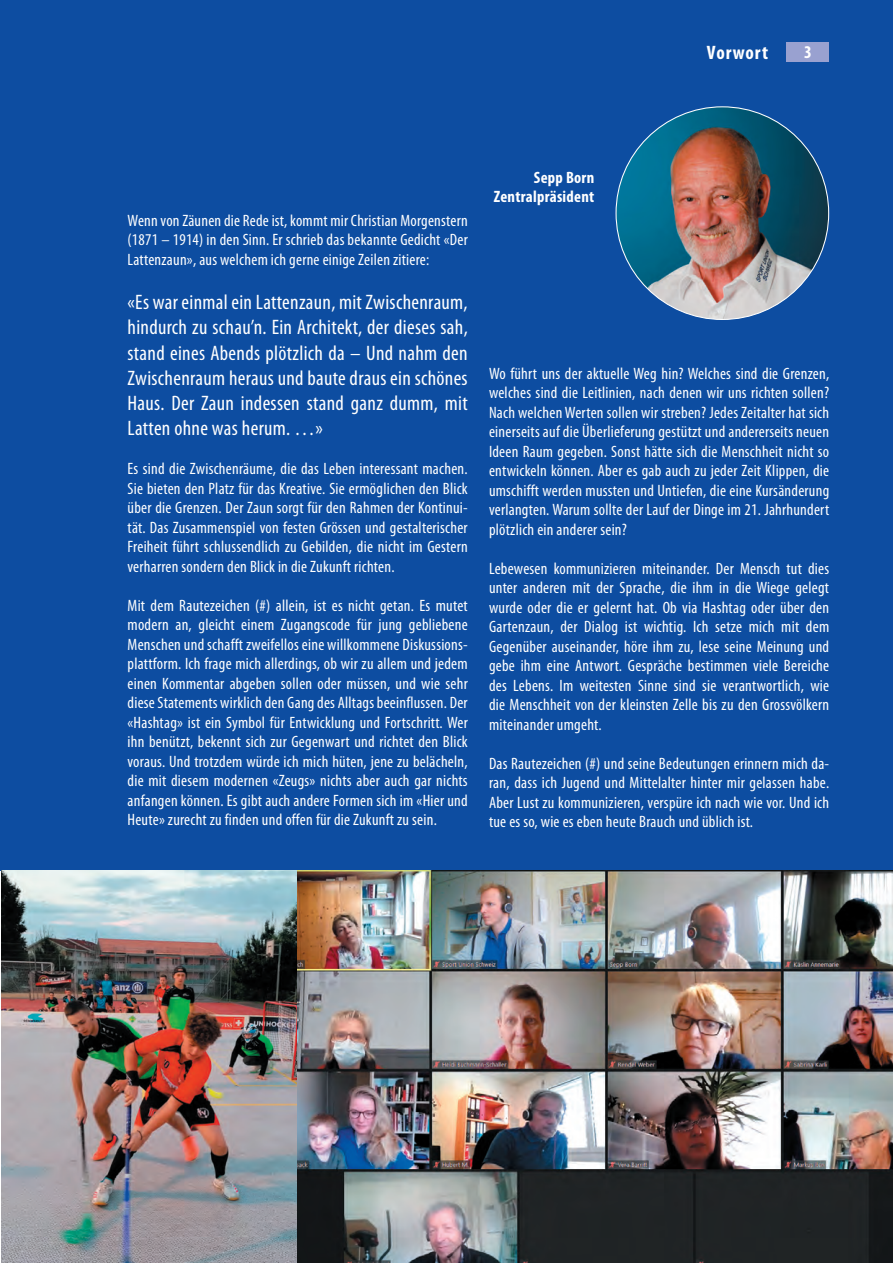
<style>
.page{position:relative;width:893px;height:1263px;background:#fff}
.page>*{position:absolute;margin:0;border:0;box-sizing:border-box;transform-origin:0 0}
.t1{font:condensed 21px/25.2px "Myriad Pro";letter-spacing:.015em;color:#fff;text-align:justify}
.t2{font:700 condensed 19.5px "Myriad Pro";letter-spacing:.05em;color:#fff}
.t3{font:700 condensed 18px "Myriad Pro";color:#fff}
.t4{font:condensed 16.5px/19.5px "Myriad Pro";letter-spacing:.015em;color:#fff;text-align:justify}
.t5{font:700 condensed 16.5px/19.5px "Myriad Pro";letter-spacing:.015em;color:#fff;text-align:right}
</style>
<div class="page">
<div style="left:0;top:0;width:893px;height:870px;background:#0d4da1"></div>
<img style="left:616px;top:107px;width:213px;height:212px;border-radius:106px">
<div style="left:787px;top:43px;width:42px;height:19px;background:#99a1d0"></div>
<img style="left:2px;top:870px;width:296px;height:393px">
<img style="left:298px;top:870px;width:595px;height:393px">
<p class="t2" style="left:707px;top:42px;width:63px">Vorwort</p>
<p class="t3" style="left:804px;top:42px;width:9px">3</p>
<p class="t4" style="left:128px;top:211px;width:342px">Wenn von Zäunen die Rede ist, kommt mir Christian Morgenstern (1871 – 1914) in den Sinn. Er schrieb das bekannte Gedicht «Der Lattenzaun», aus welchem ich gerne einige Zeilen zitiere:</p>
<p class="t1" style="left:128px;top:290px;width:342px">«Es war einmal ein Lattenzaun, mit Zwischenraum, hindurch zu schau’n. Ein Architekt, der dieses sah, stand eines Abends plötzlich da – Und nahm den Zwischenraum heraus und baute draus ein schönes Haus. Der Zaun indessen stand ganz dumm, mit Latten ohne was herum. …»</p>
<p class="t4" style="left:128px;top:459px;width:342px">Es sind die Zwischenräume, die das Leben interessant machen.<br>Sie bieten den Platz für das Kreative. Sie ermöglichen den Blick über die Grenzen. Der Zaun sorgt für den Rahmen der Kontinui&shy;tät. Das Zusammenspiel von festen Grössen und gestalterischer Freiheit führt schlussendlich zu Gebilden, die nicht im Gestern verharren sondern den Blick in die Zukunft richten.</p>
<p class="t4" style="left:128px;top:596px;width:342px">Mit dem Rautezeichen (#) allein, ist es nicht getan. Es mutet modern an, gleicht einem Zugangscode für jung gebliebene Menschen und schafft zweifellos eine willkommene Diskussions&shy;plattform. Ich frage mich allerdings, ob wir zu allem und jedem einen Kommentar abgeben sollen oder müssen, und wie sehr diese Statements wirklich den Gang des Alltags beeinflussen. Der «Hashtag» ist ein Symbol für Entwicklung und Fortschritt. Wer ihn benützt, bekennt sich zur Gegenwart und richtet den Blick voraus. Und trotzdem würde ich mich hüten, jene zu belächeln, die mit diesem modernen «Zeugs» nichts aber auch gar nichts anfangen können. Es gibt auch andere Formen sich im «Hier und Heute» zurecht zu finden und offen für die Zukunft zu sein.</p>
<p class="t5" style="left:494px;top:168px;width:102px">Sepp Born<br>Zentralpräsident</p>
<p class="t4" style="left:489px;top:364px;width:342px">Wo führt uns der aktuelle Weg hin? Welches sind die Grenzen, welches sind die Leitlinien, nach denen wir uns richten sollen?<br>Nach welchen Werten sollen wir streben? Jedes Zeitalter hat sich einerseits auf die Überlieferung gestützt und andererseits neuen Ideen Raum gegeben. Sonst hätte sich die Menschheit nicht so entwickeln können. Aber es gab auch zu jeder Zeit Klippen, die umschifft werden mussten und Untiefen, die eine Kursänderung verlangten. Warum sollte der Lauf der Dinge im 21. Jahrhundert plötzlich ein anderer sein?</p>
<p class="t4" style="left:489px;top:559px;width:342px">Lebewesen kommunizieren miteinander. Der Mensch tut dies unter anderen mit der Sprache, die ihm in die Wiege gelegt wurde oder die er gelernt hat. Ob via Hashtag oder über den Gartenzaun, der Dialog ist wichtig. Ich setze mich mit dem Gegenüber auseinander, höre ihm zu, lese seine Meinung und gebe ihm eine Antwort. Gespräche bestimmen viele Bereiche des Lebens. Im weitesten Sinne sind sie verantwortlich, wie die Menschheit von der kleinsten Zelle bis zu den Grossvölkern miteinander umgeht.</p>
<p class="t4" style="left:489px;top:754px;width:342px">Das Rautezeichen (#) und seine Bedeutungen erinnern mich da&shy;ran, dass ich Jugend und Mittelalter hinter mir gelassen habe.<br>Aber Lust zu kommunizieren, verspüre ich nach wie vor. Und ich tue es so, wie es eben heute Brauch und üblich ist.</p>
</div>
